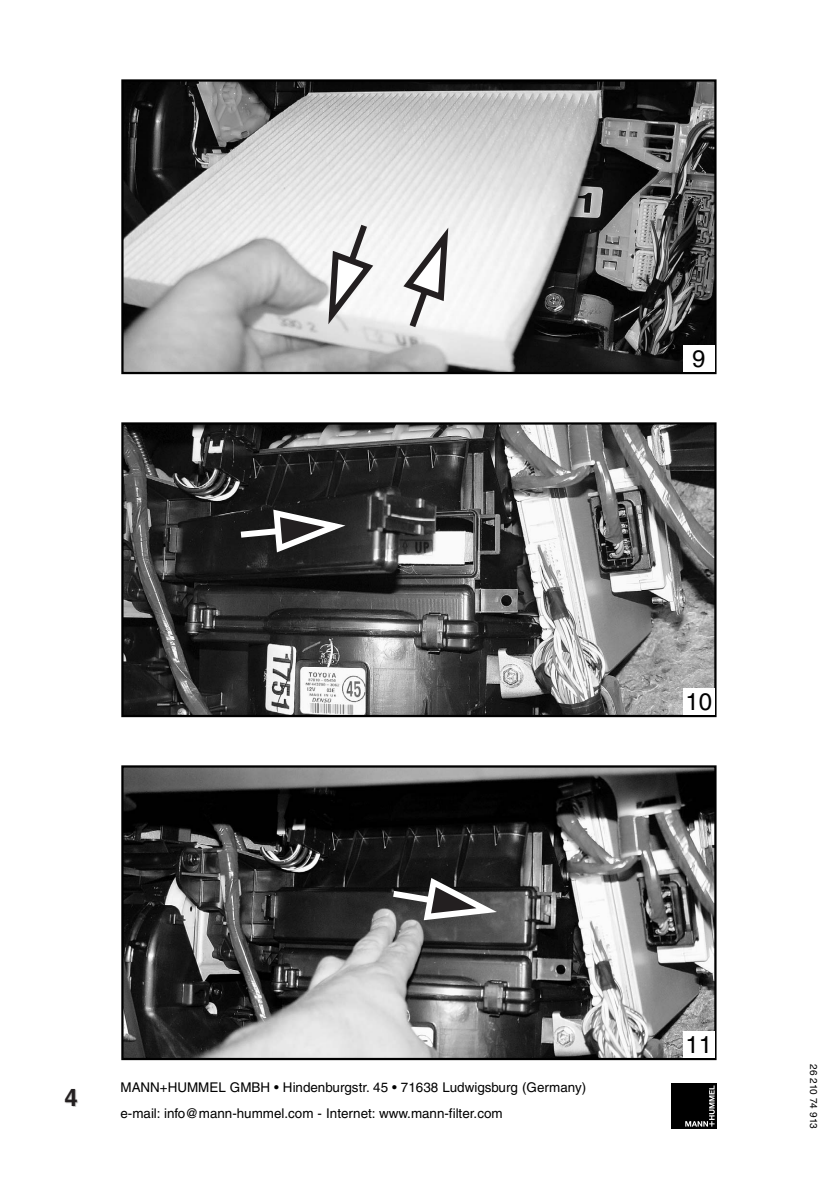
<style>
.page{position:relative;width:840px;height:1190px;background:#fff}
.page>*{position:absolute;margin:0;border:0;box-sizing:border-box;transform-origin:0 0}
.t1{font:24px "Helvetica";color:#000}
.t2{font:700 24px "Helvetica";color:#231f20}
.t3{font:13.4px/26px "Helvetica";color:#000}
.t4{font:10px "Helvetica";color:#000}
</style>
<div class="page">
<div style="left:671px;top:1083px;width:45px;height:45px;background:#000"></div>
<svg style="left:685px;top:1086px;width:30px;height:41px"></svg>
<img style="left:124px;top:82px;width:590px;height:289px">
<div style="left:121px;top:79px;width:596px;height:295px;border:2px solid #000"></div>
<div style="left:683px;top:345px;width:31px;height:27px;background:#fff"></div>
<img style="left:124px;top:425px;width:590px;height:289px">
<div style="left:121px;top:422px;width:596px;height:295px;border:2px solid #000"></div>
<div style="left:683px;top:688px;width:31px;height:27px;background:#fff"></div>
<img style="left:124px;top:768px;width:590px;height:289px">
<div style="left:121px;top:765px;width:596px;height:295px;border:2px solid #000"></div>
<div style="left:683px;top:1031px;width:31px;height:27px;background:#fff"></div>
<svg style="left:399px;top:218px;width:53px;height:116px"></svg>
<svg style="left:469px;top:338px;width:35px;height:36px"></svg>
<svg style="left:325px;top:218px;width:53px;height:116px"></svg>
<svg style="left:272px;top:178px;width:36px;height:36px"></svg>
<svg style="left:234px;top:506px;width:122px;height:50px"></svg>
<svg style="left:387px;top:873px;width:120px;height:51px"></svg>
<h1 class="t1" style="left:692px;top:349px;width:15px">9</h1>
<h1 class="t1" style="left:685px;top:692px;width:28px">10</h1>
<h1 class="t2" style="left:64px;top:1089px;width:15px">4</h1>
<p class="t3" style="left:121px;top:1076px;width:467px">MANN+HUMMEL GMBH • Hindenburgstr. 45 • 71638 Ludwigsburg (Germany) e-mail: info@mann-hummel.com - Internet: www.mann-filter.com</p>
<h1 class="t1" style="left:685px;top:1035px;width:28px">11</h1>
<p class="t4" style="left:817px;top:1064px;width:66px;rotate:90deg">26 210 74 913</p>
</div>
